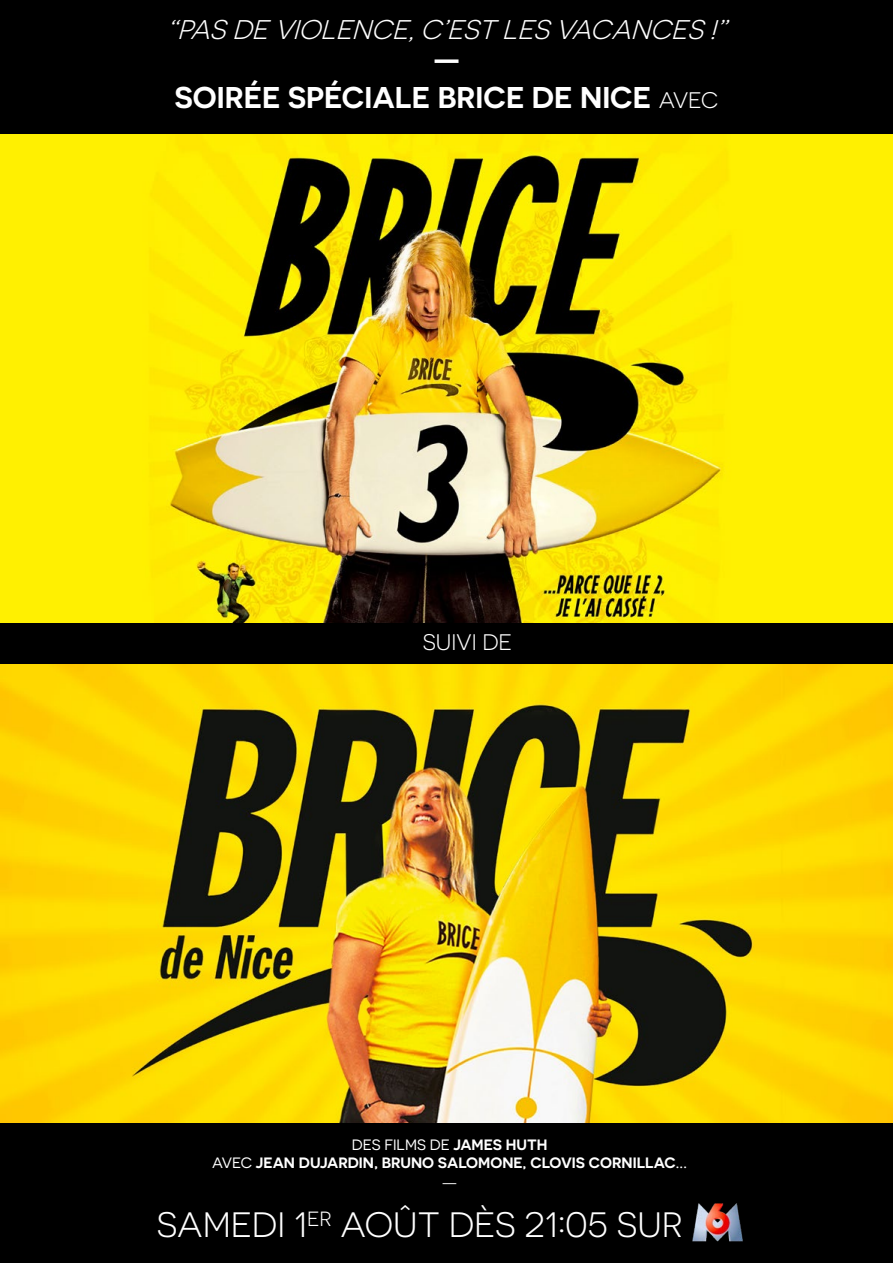
<style>
.page{position:relative;width:893px;height:1263px;background:#fff}
.page>*{position:absolute;margin:0;border:0;box-sizing:border-box;transform-origin:0 0}
.t1{font:35.25px "Novecentosanswide";color:#fff}
.t2{font:600 30px/36px "Novecentosanswide";color:#fff;text-align:center}
.t3{font:italic 27px "Novecentosanswide";color:#fff}
.t4{font:22.5px "Novecentosanswide";color:#fff}
.t5{font:300 18px "Gotham";color:#fff}
.t6{font:600 15px/18px "Novecentosanswide";color:#fff;text-align:center}
.s1{font-weight:400;font-size:22.5px}
.s2{font-weight:400}
</style>
<div class="page">
<div style="left:0;top:623px;width:893px;height:41px;background:#000"></div>
<div style="left:0;top:1123px;width:893px;height:140px;background:#000"></div>
<img style="left:692px;top:1203px;width:51px;height:39px">
<div style="left:0;top:0;width:893px;height:135px;background:#000"></div>
<img style="left:0;top:135px;width:893px;height:488px">
<img style="left:0;top:664px;width:893px;height:459px">
<h3 class="t3" style="left:167px;top:14px;width:569px">“PAS DE VIOLENCE,C’EST LES VACANCES !”</h3>
<h2 class="t2" style="left:175px;top:43px;width:545px">—<br>SOIRÉE SPÉCIALE BRICE DE NICE <span class="s1">AVEC</span></h2>
<h3 class="t4" style="left:423px;top:629px;width:91px">SUIVI DE</h3>
<p class="t6" style="left:212px;top:1135px;width:477px"><span class="s2">DES FILMS DE</span> JAMES HUTH<br><span class="s2">AVEC</span> JEAN DUJARDIN, BRUNO SALOMONE, CLOVIS CORNILLAC…</p>
<p class="t5" style="left:442px;top:1172px;width:18px">—</p>
<h1 class="t1" style="left:157px;top:1205px;width:527px">SAMEDI 1<sup>ER</sup> AOÛT DÈS 21:05 SUR</h1>
</div>
